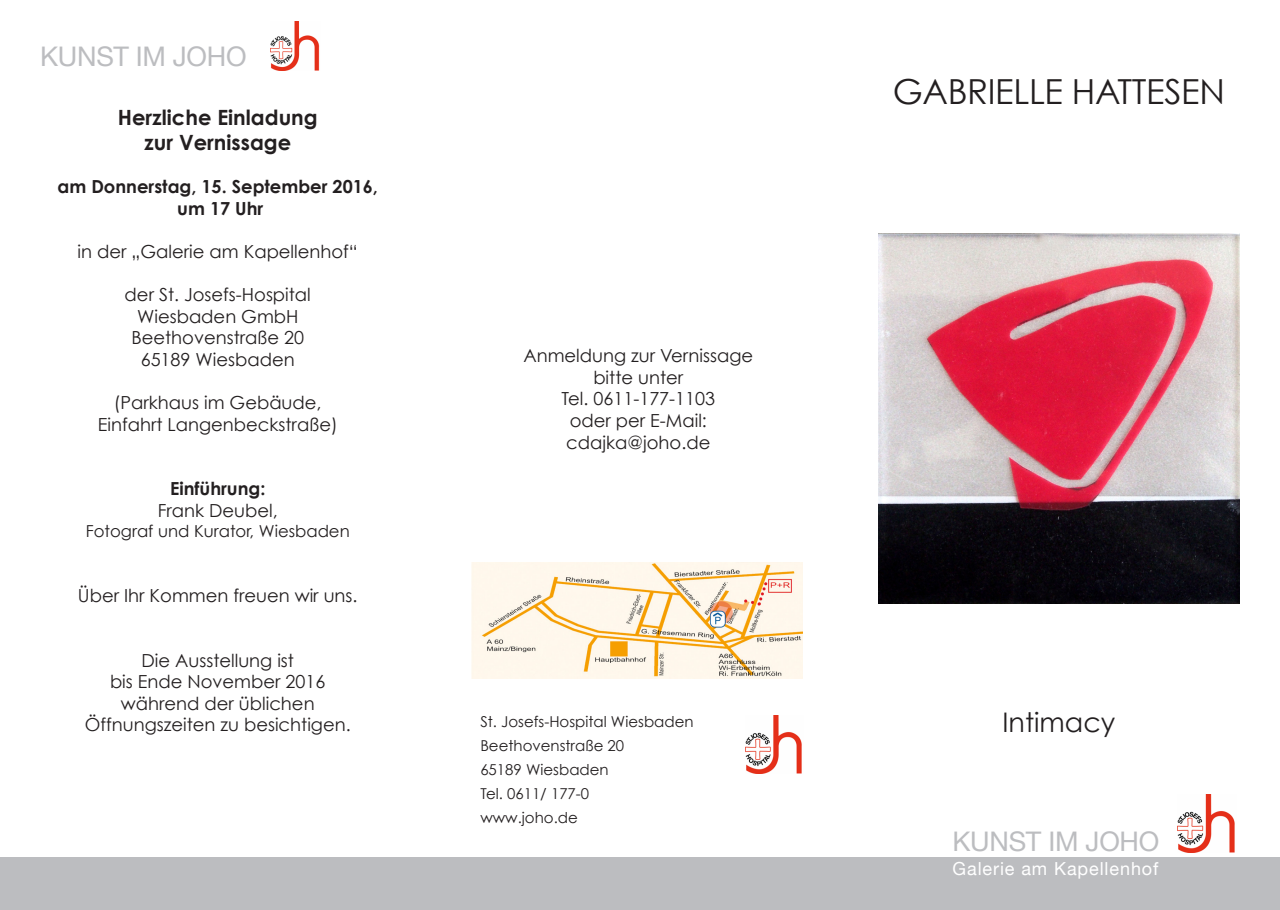
<style>
.page{position:relative;width:1280px;height:910px;background:#fff}
.page>*{position:absolute;margin:0;border:0;box-sizing:border-box;transform-origin:0 0}
.t1{font:34.5px "Century Gothic";letter-spacing:-.01em;color:#231f20}
.t2{font:27px "Helvetica Neue";letter-spacing:-.01em;color:#bcbdc0}
.t3{font:27px "Century Gothic";color:#231f20}
.t4{font:700 21px "Century Gothic";color:#231f20}
.t5{font:18px "Century Gothic";color:#231f20}
.t6{font:700 18px "Century Gothic";color:#231f20}
.t7{font:18px "Helvetica Neue";letter-spacing:.05em;color:#fff}
.t8{font:16.5px "Century Gothic";color:#231f20}
.Untertitel{font:15px "Century Gothic";color:#231f20}
</style>
<div class="page">
<div style="left:0;top:857px;width:1280px;height:53px;background:#bcbdc0"></div>
<img style="left:472px;top:563px;width:331px;height:116px">
<img style="left:1177px;top:795px;width:58px;height:57px">
<img style="left:745px;top:716px;width:57px;height:57px">
<img style="left:270px;top:21px;width:50px;height:49px">
<img style="left:878px;top:233px;width:361px;height:370px">
<p class="t2" style="left:40px;top:37px;width:208px">KUNST IM JOHO</p>
<p class="t4" style="left:118px;top:104px;width:201px">Herzliche Einladung</p>
<p class="t4" style="left:144px;top:129px;width:148px">zur Vernissage</p>
<p class="t6" style="left:58px;top:175px;width:322px">am Donnerstag, 15. September 2016,</p>
<p class="t6" style="left:177px;top:197px;width:88px">um 17 Uhr</p>
<p class="t5" style="left:78px;top:240px;width:282px">in der „Galerie am Kapellenhof“</p>
<p class="t5" style="left:125px;top:284px;width:188px">der St. Josefs-Hospital</p>
<p class="t5" style="left:137px;top:305px;width:163px">Wiesbaden GmbH</p>
<p class="t5" style="left:131px;top:327px;width:174px">Beethovenstraße 20</p>
<p class="t5" style="left:141px;top:348px;width:156px">65189 Wiesbaden</p>
<p class="t5" style="left:114px;top:392px;width:209px">(Parkhaus im Gebäude,</p>
<p class="t5" style="left:98px;top:413px;width:241px">Einfahrt Langenbeckstraße)</p>
<p class="t6" style="left:170px;top:478px;width:97px">Einführung:</p>
<p class="t5" style="left:158px;top:500px;width:122px">Frank Deubel,</p>
<p class="t8" style="left:86px;top:521px;width:265px">Fotograf und Kurator, Wiesbaden</p>
<p class="t5" style="left:78px;top:584px;width:281px">Über Ihr Kommen freuen wir uns.</p>
<p class="t5" style="left:141px;top:649px;width:154px">Die Ausstellung ist</p>
<p class="t5" style="left:110px;top:671px;width:217px">bis Ende November 2016</p>
<p class="t5" style="left:121px;top:692px;width:195px">während der üblichen</p>
<p class="t5" style="left:85px;top:714px;width:267px">Öffnungszeiten zu besichtigen.</p>
<p class="t5" style="left:523px;top:345px;width:231px">Anmeldung zur Vernissage</p>
<p class="t5" style="left:593px;top:366px;width:91px">bitte unter</p>
<p class="t5" style="left:561px;top:388px;width:155px">Tel. 0611-177-1103</p>
<p class="t5" style="left:570px;top:409px;width:139px">oder per E-Mail:</p>
<p class="t5" style="left:566px;top:431px;width:146px">cdajka@joho.de</p>
<p class="Untertitel" style="left:480px;top:712px;width:215px">St. Josefs-Hospital Wiesbaden</p>
<p class="Untertitel" style="left:480px;top:736px;width:145px">Beethovenstraße 20</p>
<p class="Untertitel" style="left:480px;top:760px;width:130px">65189 Wiesbaden</p>
<p class="Untertitel" style="left:480px;top:784px;width:110px">Tel. 0611/ 177-0</p>
<p class="Untertitel" style="left:480px;top:808px;width:99px">www.joho.de</p>
<p class="t1" style="left:893px;top:71px;width:334px">GABRIELLE HATTESEN</p>
<p class="t3" style="left:1002px;top:705px;width:114px">Intimacy</p>
<p class="t2" style="left:952px;top:822px;width:208px">KUNST IM JOHO</p>
<p class="t7" style="left:952px;top:856px;width:207px">Galerie am Kapellenhof</p>
</div>
